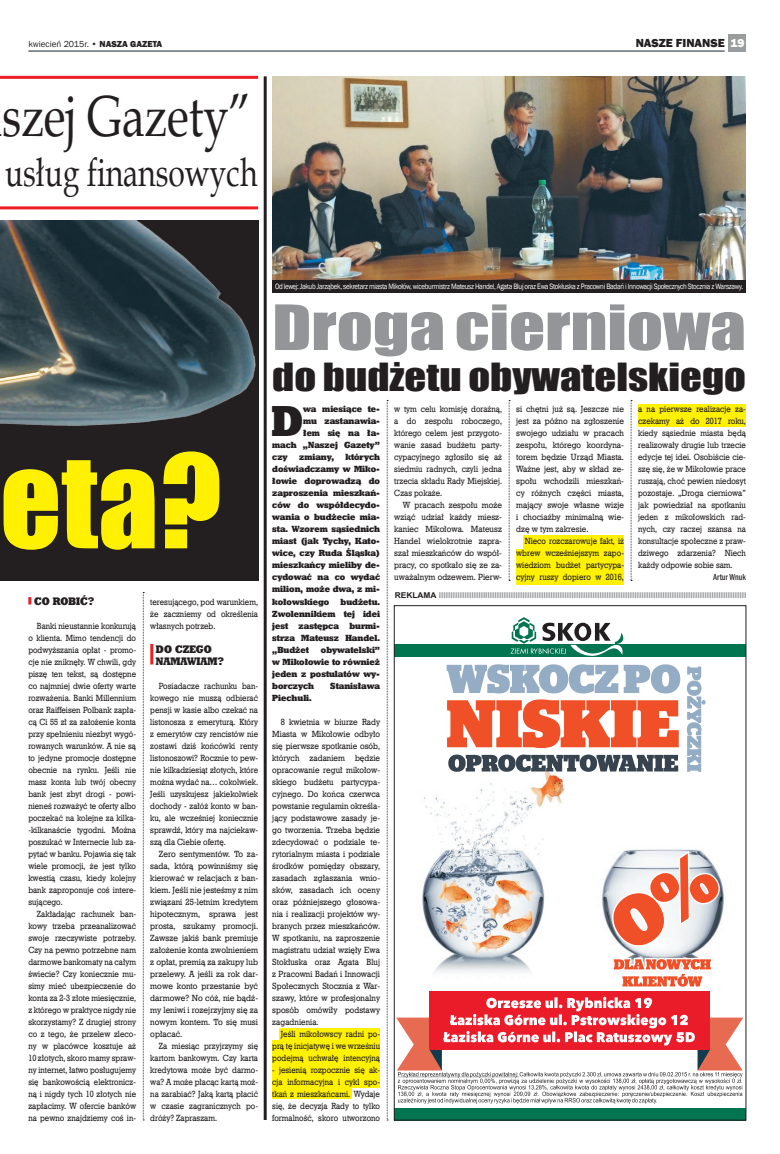
<style>
.page{position:relative;width:780px;height:1154px;background:#fff}
.page>*{position:absolute;margin:0;border:0;box-sizing:border-box;transform-origin:0 0}
.t1{font:120px "Impact";color:#fff101}
.t2{font:57.9px "Book Antiqua";color:#231f20;scale:.78 1}
.t3{font:57.7px "Impact";color:#939598;scale:1.23 1}
.t4{font:43.6px "Geo Slab 712 X Bd EU";color:#231f20;scale:.9 1}
.t5{font:39.4px "Book Antiqua";color:#231f20;scale:.76 1}
.t6{font:35.7px "Impact";color:#231f20;scale:1.2 1}
.t7{font:800 12px "Franklin Gothic";color:#231f20}
.t8{font:11px/12px "Geo Slab 712 X Bd EU";color:#231f20;scale:.9 1}
.t9{font:9px/12px "Geo Slab 712 Md EU";color:#231f20;text-align:justify;scale:.9 1}
.t10{font:9px/12px "Geo Slab 712 Md EU";color:#231f20;text-align:justify;scale:.92 1}
.t11{font:9px/12px "Geo Slab 712 X Bd EU";color:#231f20;text-align:justify;scale:.9 1}
.t12{font:9px/12px "Geo Slab 712 Md EU";color:#231f20;text-align:justify;scale:.93 1}
.t13{font:9px/12px "Geo Slab 712 Md EU";color:#231f20;text-align:justify;scale:.94 1}
.t14{font:9px "Franklin Gothic";color:#231f20}
.t15{font:500 condensed 9px "Franklin Gothic";color:#231f20;scale:.9 1}
.t16{font:8px "Franklin Gothic";letter-spacing:-.045em;color:#fff;scale:.87 1}
.t17{font:700 8px "Arial";color:#939598;scale:1.05 1}
.s1{font-weight:800}
.s2{color:#fff}
.s3{color:#231f20}
</style>
<div class="page">
<div style="left:523px;top:535px;width:101px;height:14px;background:#fff101"></div>
<div style="left:638px;top:415px;width:108px;height:12px;background:#fff101"></div>
<div style="left:638px;top:404px;width:108px;height:12px;background:#fff101"></div>
<div style="left:516px;top:549px;width:108px;height:36px;background:#fff101"></div>
<div style="left:279px;top:1028px;width:101px;height:48px;background:#fff101"></div>
<div style="left:272px;top:1040px;width:80px;height:59px;background:#fff101"></div>
<div style="left:272px;top:1040px;width:108px;height:48px;background:#fff101"></div>
<div style="left:394px;top:1108px;width:352px;height:12px;background:#00754f"></div>
<img style="left:422px;top:737px;width:302px;height:236px">
<div style="left:429px;top:991px;width:281px;height:58px;background:#eb1c29"></div>
<svg style="left:612px;top:851px;width:108px;height:96px"></svg>
<svg style="left:446px;top:664px;width:234px;height:29px"></svg>
<svg style="left:447px;top:699px;width:231px;height:49px"></svg>
<svg style="left:448px;top:754px;width:230px;height:18px"></svg>
<svg style="left:612px;top:958px;width:100px;height:29px"></svg>
<div style="left:394px;top:645px;width:351px;height:12px;background:#00754f"></div>
<svg style="left:510px;top:617px;width:115px;height:39px"></svg>
<svg style="left:686px;top:666px;width:19px;height:106px"></svg>
<svg style="left:396px;top:997px;width:347px;height:106px"></svg>
<hr style="left:0;top:206px;width:258px;height:3px;background:#ee1d23">
<hr style="left:0;top:76px;width:258px;height:3px;background:#ee1d23">
<div style="left:729px;top:34px;width:17px;height:17px;background:#9a9da0"></div>
<hr style="left:28px;top:51px;width:696px;height:1px;background:#15242e">
<img style="left:272px;top:76px;width:474px;height:204px">
<svg style="left:387px;top:400px;width:1px;height:720px"></svg>
<svg style="left:509px;top:400px;width:1px;height:181px"></svg>
<svg style="left:630px;top:400px;width:2px;height:181px"></svg>
<hr style="left:264px;top:76px;width:3px;height:1044px;background:#231f20">
<div style="left:0;top:220px;width:258px;height:360px;background:#231f20"></div>
<img style="left:0;top:220px;width:256px;height:206px">
<svg style="left:143px;top:592px;width:1px;height:528px"></svg>
<svg style="left:28px;top:597px;width:3px;height:7px"></svg>
<hr style="left:150px;top:644px;width:3px;height:20px;background:#ee1d23">
<div style="left:272px;top:280px;width:474px;height:12px;background:#231f20"></div>
<p class="t14" style="left:28px;top:38px;width:135px">kwiecień 2015r. • <span class="s1">NASZA GAZETA</span></p>
<h3 class="t7" style="left:635px;top:35px;width:110px">NASZE FINANSE <span class="s2">19</span></h3>
<h2 class="t2" style="left:2px;top:76px;width:321px">szej Gazety”</h2>
<h3 class="t5" style="left:5px;top:145px;width:333px">usług finansowych</h3>
<h1 class="t1" style="left:0;top:408px;width:223px">eta?</h1>
<p class="t8" style="left:34px;top:595px;width:30px">Co robi</p>
<p class="t8" style="left:80px;top:595px;width:17px">ć?</p>
<p class="t9" style="left:28px;top:619px;width:121px;text-indent:9px">Banki nieustannie konkurują o klienta. Mimo tendencji do podwyższania opłat - promo&shy;cje nie zniknęły. W chwili, gdy piszę ten tekst, są dostępne co najmniej dwie oferty warte rozważenia. Banki Millennium oraz Raiffeisen Polbank zapła&shy;cą Ci 55 zł za założenie konta przy spełnieniu niezbyt wygó&shy;rowanych warunków. A nie są to jedyne promocje dostępne obecnie na rynku. Jeśli nie masz konta lub twój obecny bank jest zbyt drogi - powi&shy;nieneś rozważyć te oferty albo poczekać na kolejne za kilka--kilkanaście tygodni. Można poszukać w Internecie lub za&shy;pytać w banku. Pojawia się tak wiele promocji, że jest tylko kwestią czasu, kiedy kolejny bank zaproponuje coś intere&shy;sującego.</p>
<p class="t9" style="left:28px;top:907px;width:121px;text-indent:9px">Zakładając rachunek ban&shy;kowy trzeba przeanalizować swoje rzeczywiste potrzeby.<br>Czy na pewno potrzebne nam darmowe bankomaty na całym świecie? Czy koniecznie mu&shy;simy mieć ubezpieczenie do konta za 2-3 złote miesięcznie, z którego w praktyce nigdy nie skorzystamy? Z drugiej strony co z tego, że przelew zleco&shy;ny w placówce kosztuje aż 10 złotych, skoro mamy spraw&shy;ny internet, łatwo posługujemy się bankowością elektronicz&shy;ną i nigdy tych 10 złotych nie zapłacimy. W ofercie banków na pewno znajdziemy coś in-</p>
<p class="t9" style="left:150px;top:595px;width:121px">teresującego, pod warunkiem, że zaczniemy od określenia własnych potrzeb.</p>
<p class="t8" style="left:156px;top:643px;width:31px">Do czego namawiam</p>
<p class="t8" style="left:218px;top:655px;width:9px">?</p>
<p class="t9" style="left:150px;top:679px;width:121px;text-indent:9px">Posiadacze rachunku ban&shy;kowego nie muszą odbierać pensji w kasie albo czekać na listonosza z emeryturą. Który z emerytów czy rencistów nie zostawi dziś końcówki renty listonoszowi? Rocznie to pew&shy;nie kilkadziesiąt złotych, które można wydać na… cokolwiek.<br>Jeśli uzyskujesz jakiekolwiek dochody - załóż konto w ban&shy;ku, ale wcześniej koniecznie sprawdź, który ma najciekaw&shy;szą dla Ciebie ofertę.</p>
<p class="t13" style="left:150px;top:847px;width:116px;text-indent:9px">Zero sentymentów. To za&shy;sada, którą powinniśmy się kierować w relacjach z ban&shy;kiem. Jeśli nie jesteśmy z nim związani 25-letnim kredytem hipotecznym, sprawa jest prosta, szukamy promocji.<br>Zawsze jakiś bank premiuje założenie konta zwolnieniem z opłat, premią za zakupy lub przelewy. A jeśli za rok dar&shy;mowe konto przestanie być darmowe? No cóż, nie bądź&shy;my leniwi i rozejrzyjmy się za nowym kontem. To się musi opłacać.</p>
<p class="t9" style="left:150px;top:1039px;width:121px;text-indent:9px">Za miesiąc przyjrzymy się kartom bankowym. Czy karta kredytowa może być darmo&shy;wa? A może płacąc kartą moż&shy;na zarabiać? Jaką kartą płacić w czasie zagranicznych po&shy;dróży? Zapraszam.</p>
<p class="t16" style="left:275px;top:281px;width:539px">Od lewej: Jakub Jarząbek, sekretarz miasta Mikołów, wiceburmistrz Mateusz Handel, Agata Bluj oraz Ewa Stokłuska z Pracowni Badań i Innowacji Społecznych Stocznia z Warszawy.</p>
<h3 class="t3" style="left:272px;top:283px;width:386px">Droga cierniowa</h3>
<h3 class="t6" style="left:272px;top:349px;width:396px">do budżetu obywatelskiego</h3>
<h3 class="t4" style="left:271px;top:394px;width:37px">D</h3>
<p class="t11" style="left:303px;top:403px;width:87px">wa miesiące te-</p>
<p class="t11" style="left:303px;top:415px;width:87px">mu zastanawia-</p>
<p class="t11" style="left:303px;top:427px;width:87px">łem się na ła-</p>
<p class="t11" style="left:272px;top:439px;width:121px">mach „Naszej Gazety”</p>
<p class="t11" style="left:272px;top:451px;width:19px">czy</p>
<p class="t11" style="left:299px;top:451px;width:40px">zmiany,</p>
<p class="t11" style="left:272px;top:451px;width:121px;text-indent:73px">których doświadczamy w Miko&shy;łowie doprowadzą do zaproszenia mieszkań&shy;ców do współdecydo&shy;wania o budżecie mia&shy;sta. Wzorem sąsiednich miast (jak Tychy, Kato&shy;wice, czy Ruda Śląska) mieszkańcy mieliby de&shy;cydować na co wydać milion, może dwa, z mi&shy;kołowskiego budżetu.<br>Zwolennikiem tej idei jest zastępca burmi&shy;strza Mateusz Handel. „Budżet</p>
<p class="t11" style="left:272px;top:643px;width:121px;text-indent:49px">obywatelski” w Mikołowie to również jeden z postulatów wy&shy;borczych</p>
<p class="t11" style="left:330px;top:679px;width:57px">Stanisława</p>
<p class="t11" style="left:272px;top:691px;width:45px">Piechuli.</p>
<p class="t10" style="left:272px;top:715px;width:119px;text-indent:9px">8 kwietnia w biurze Rady Miasta w Mikołowie odbyło się pierwsze spotkanie osób, których zadaniem będzie opracowanie reguł mikołow&shy;skiego budżetu partycypa&shy;cyjnego. Do końca czerwca powstanie regulamin określa&shy;jący podstawowe zasady je&shy;go tworzenia. Trzeba będzie zdecydować o podziale te&shy;rytorialnym miasta i podziale środków pomiędzy obszary, zasadach zgłaszania wnio&shy;sków, zasadach ich oceny oraz późniejszego głosowa&shy;nia i realizacji projektów wy&shy;branych przez mieszkańców.<br>W spotkaniu, na zaproszenie magistratu udział wzięły Ewa Stokłuska oraz Agata Bluj z Pracowni Badań i Innowacji Społecznych Stocznia z War&shy;szawy, które w profesjonalny sposób omówiły podstawy zagadnienia.</p>
<p class="t9" style="left:272px;top:1027px;width:121px;text-indent:9px">Jeśli mikołowscy radni po&shy;prą tę inicjatywę i we wrześniu podejmą uchwałę intencyjną</p>
<p class="t9" style="left:272px;top:1063px;width:121px">- jesienią rozpocznie się ak&shy;cja informacyjna i cykl spo&shy;tkań z mieszkańcami. Wydaje się, że decyzja Rady to tylko formalność, skoro utworzono</p>
<p class="t9" style="left:394px;top:403px;width:121px">w tym celu komisję doraźną, a do zespołu roboczego, którego celem jest przygoto&shy;wanie zasad budżetu party&shy;cypacyjnego zgłosiło się aż siedmiu radnych, czyli jedna trzecia składu Rady Miejskiej.<br>Czas pokaże.</p>
<p class="t12" style="left:394px;top:499px;width:117px;text-indent:9px">W pracach zespołu może wziąć udział każdy miesz&shy;kaniec Mikołowa. Mateusz Handel wielokrotnie zapra&shy;szał mieszkańców do współ&shy;pracy, co spotkało się ze za&shy;uważalnym odzewem. Pierw-</p>
<p class="t12" style="left:516px;top:403px;width:117px">si chętni już są. Jeszcze nie jest za późno na zgłoszenie swojego udziału w pracach zespołu, którego koordyna&shy;torem będzie Urząd Miasta.<br>Ważne jest, aby w skład ze&shy;społu wchodzili mieszkań&shy;cy różnych części miasta, mający swoje własne wizje i chociażby minimalną wie&shy;dzę w tym zakresie.</p>
<p class="t9" style="left:516px;top:535px;width:121px;text-indent:9px">Nieco rozczarowuje fakt, iż wbrew wcześniejszym zapo&shy;wiedziom budżet partycypa&shy;cyjny ruszy dopiero w 2016,</p>
<p class="t9" style="left:638px;top:403px;width:121px">a na pierwsze realizacje za&shy;czekamy aż do 2017 roku, kiedy sąsiednie miasta będą realizowały drugie lub trzecie edycje tej idei. Osobiście cie&shy;szę się, że w Mikołowie prace ruszają, choć pewien niedosyt pozostaje. „Droga cierniowa” jak powiedział na spotkaniu jeden z mikołowskich rad&shy;nych, czy raczej szansa na konsultacje społeczne z praw&shy;dziwego zdarzenia? Niech każdy odpowie sobie sam.</p>
<p class="t15" style="left:713px;top:571px;width:38px">Artur Wnuk</p>
<p class="t17" style="left:395px;top:590px;width:336px"><span class="s3">REKLAMA</span> IIIIIIIIIIIIIIIIIIIIIIIIIIIIIIIIIIIIIIIIIIIIIIIIIIIIIIIIIIIIIIIIIIIIIIIIIIIIIIIIIIIIIIIIIIIIIIIIIIIIIIIIIIIIIIIIIIIIIIIIIIIIIIIIIIII</p>
</div>
